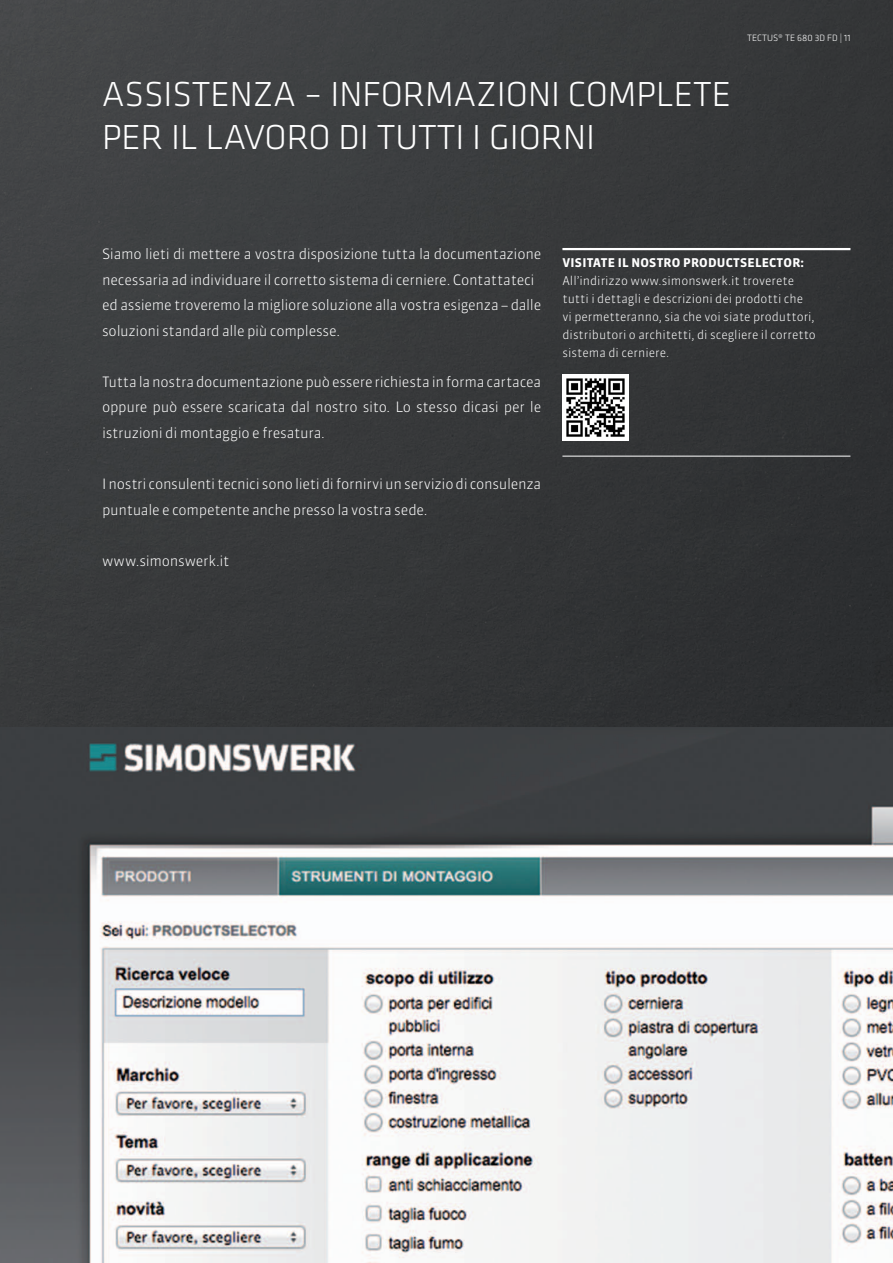
<style>
.page{position:relative;width:893px;height:1263px;background:#fff}
.page>*{position:absolute;margin:0;border:0;box-sizing:border-box;transform-origin:0 0}
.t1{font:300 36px "Klavika";color:#fff}
.t2{font:300 14.25px/25.5px "Simonswerk Sanuk";letter-spacing:-.02em;color:#fff}
.t3{font:300 12px/18px "Simonswerk Sanuk";color:#fff}
.t4{font:700 12px "Simonswerk Sanuk";letter-spacing:.02em;color:#fff}
.t5{font:300 9.45px "Klavika";color:#fff}
</style>
<div class="page">
<img style="left:0;top:0;width:893px;height:727px">
<img style="left:0;top:727px;width:893px;height:536px">
<hr style="left:562px;top:248px;width:288px;height:2px;background:#fff">
<hr style="left:562px;top:456px;width:288px;height:1px;background:#fff">
<img style="left:562px;top:374px;width:67px;height:66px">
<h1 class="t1" style="left:102px;top:74px;width:303px">ASSISTENZA – INFORMA</h1>
<h1 class="t1" style="left:476px;top:74px;width:132px">ZIONI COMPL</h1>
<h1 class="t1" style="left:674px;top:74px;width:59px">ETE</h1>
<h1 class="t1" style="left:102px;top:117px;width:125px">PER IL LAVORO</h1>
<h1 class="t1" style="left:339px;top:117px;width:202px">DI TUTTI I GIORN</h1>
<h1 class="t1" style="left:586px;top:117px;width:10px">I</h1>
<p class="t5" style="left:747px;top:33px;width:105px">TECTUS® TE 680 3D FD | 11</p>
<p class="t2" style="left:102px;top:241px;width:441px">Siamo lieti di mettere a vostra disposizione tutta la documentazione necessaria ad individuare il corretto sistema di cerniere. Contattateci ed assieme troveremo la migliore soluzione alla vostra esigenza – dalle soluzioni standard alle più complesse.</p>
<p class="t2" style="left:102px;top:369px;width:441px;text-align:justify">Tutta la nostra documentazione può essere richiesta in forma cartacea oppure può essere scaricata dal nostro sito. Lo stesso dicasi per le istruzioni di montaggio e fresatura.</p>
<p class="t2" style="left:102px;top:471px;width:441px">I nostri consulenti tecnici sono lieti di fornirvi un servizio di consulenza puntuale e competente anche presso la vostra sede.</p>
<p class="t2" style="left:102px;top:548px;width:129px">www.simonswerk.it</p>
<p class="t4" style="left:562px;top:255px;width:243px">VISITATE IL NOSTRO PRODUCTSELECTOR:</p>
<p class="t3" style="left:562px;top:272px;width:255px">All’indirizzo www.simonswerk.it troverete tutti i dettagli e descrizioni dei prodotti che<br>vi permetteranno, sia che voi siate produttori, distributori o architetti, di scegliere il corretto sistema di cerniere.</p>
</div>
